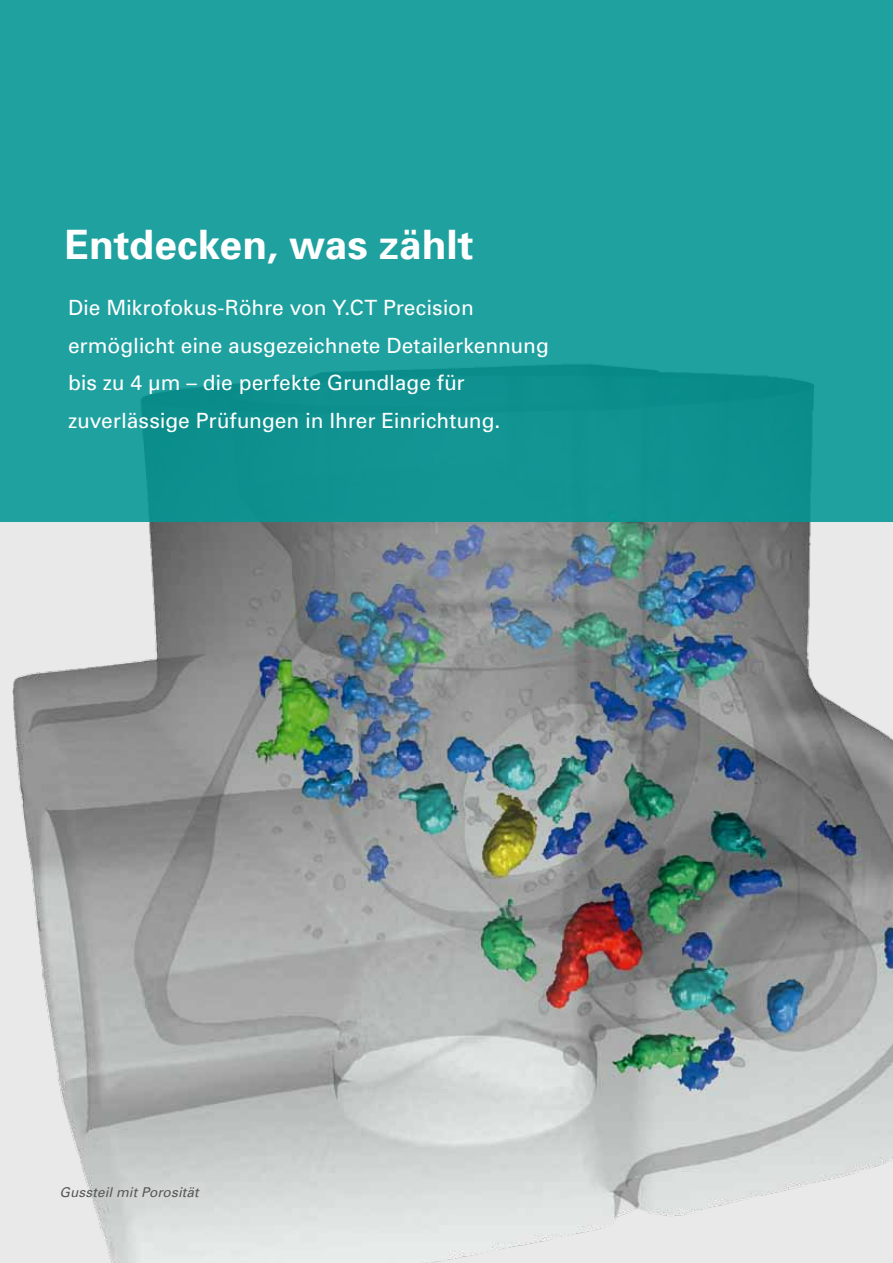
<style>
.page{position:relative;width:893px;height:1263px;background:#fff}
.page>*{position:absolute;margin:0;border:0;box-sizing:border-box;transform-origin:0 0}
.t1{font:700 40.5px "Univers";color:#fff}
.t2{font:21px/37.5px "Univers";letter-spacing:-.005em;color:#fff}
.t3{font:italic 13.5px "Univers";letter-spacing:.01em;color:#58585a}
</style>
<div class="page">
<img style="left:0;top:522px;width:893px;height:741px">
<div style="left:0;top:0;width:893px;height:522px;background:linear-gradient(to bottom,#23a5a4,#149695)"></div>
<h1 class="t1" style="left:65px;top:220px;width:410px">Entdecken, was zählt</h1>
<p class="t2" style="left:68px;top:289px;width:482px">Die Mikrofokus-Röhre von Y.CT Precision ermöglicht eine ausgezeichnete Detailerkennung bis zu 4 μm – die perfekte Grundlage für zuverlässige Prüfungen in Ihrer Einrichtung.</p>
<p class="t3" style="left:60px;top:1184px;width:141px">Gussteil mit Porosität</p>
</div>
